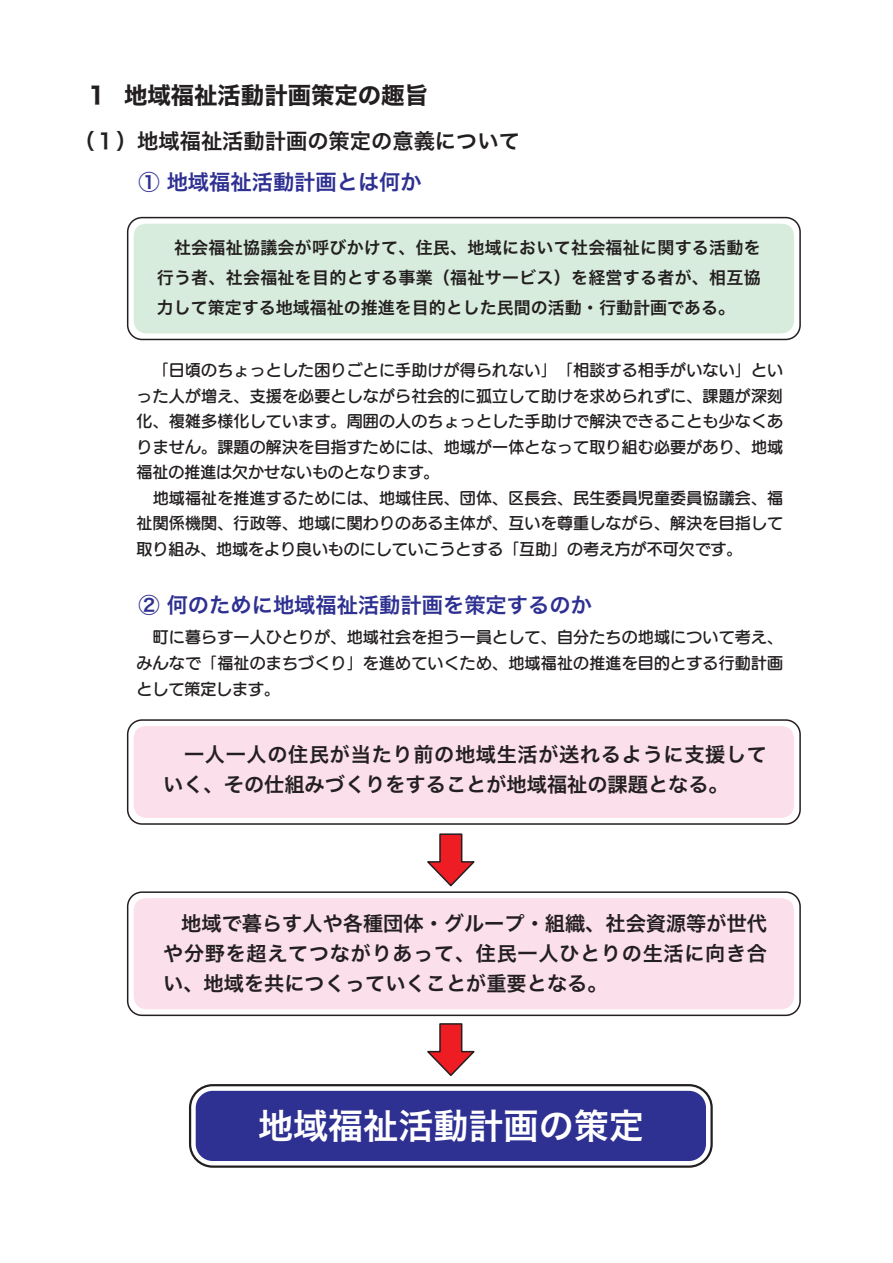
<style>
.page{position:relative;width:893px;height:1263px;background:#fff}
.page>*{position:absolute;margin:0;border:0;box-sizing:border-box;transform-origin:0 0}
.t1{font:35.1px "Hiragino Sans W6";color:#fff}
.t2{font:23.4px "Hiragino Sans W7";color:#231f20}
.t3{font:21.3px "Hiragino Sans W6";color:#2e3092}
.t4{font:21.3px "Hiragino Sans W6";color:#231f20}
.t5{font:20.25px/29.7px "Hiragino Sans W6";letter-spacing:.03em;color:#231f20}
.t6{font:16.95px/29.7px "Hiragino Sans W6";color:#231f20;text-align:justify}
.t7{font:15.9px/25.5px "UD Marugo Large Pr 6 N DB";letter-spacing:.015em;color:#231f20}
</style>
<div class="page">
<div style="left:134px;top:224px;width:660px;height:109px;background:#d8ecdd;border-radius:14px"></div>
<div style="left:127px;top:217px;width:674px;height:123px;border:2px solid #231f20;border-radius:14px"></div>
<div style="left:134px;top:726px;width:660px;height:92px;background:#fbdfeb;border-radius:14px"></div>
<div style="left:127px;top:719px;width:674px;height:106px;border:2px solid #231f20;border-radius:14px"></div>
<div style="left:134px;top:898px;width:660px;height:111px;background:#fbdfeb;border-radius:14px"></div>
<div style="left:127px;top:891px;width:674px;height:125px;border:2px solid #231f20;border-radius:14px"></div>
<svg style="left:427px;top:833px;width:48px;height:54px"></svg>
<div style="left:189px;top:1084px;width:524px;height:84px;border:14px solid #231f20;border-radius:17px"></div>
<div style="left:191px;top:1086px;width:519px;height:79px;border:9px solid #fff;border-radius:17px"></div>
<div style="left:196px;top:1091px;width:510px;height:70px;background:#2e3092;border-radius:17px"></div>
<svg style="left:427px;top:1023px;width:48px;height:53px"></svg>
<h2 class="t2" style="left:85px;top:77px;width:344px">１ 地域福祉活動計画策定の趣旨</h2>
<h3 class="t4" style="left:73px;top:121px;width:448px">（１）地域福祉活動計画の策定の意義について</h3>
<h3 class="t3" style="left:138px;top:163px;width:285px">① 地域福祉活動計画とは何か</h3>
<p class="t6" style="left:157px;top:232px;width:605px">　社会福祉協議会が呼びかけて、住民、地域において社会福祉に関する活動を行う者、社会福祉を目的とする事業（福祉サービス）を経営する者が、相互協力して策定する地域福祉の推進を目的とした民間の活動・行動計画である。</p>
<p class="t7" style="left:137px;top:358px;width:648px">　「日頃のちょっとした困りごとに手助けが得られない」「相談する相手がいない」といった人が増え、支援を必要としながら社会的に孤立して助けを求められずに、課題が深刻化、複雑多様化しています。周囲の人のちょっとした手助けで解決できることも少なくありません。課題の解決を目指すためには、地域が一体となって取り組む必要があり、地域福祉の推進は欠かせないものとなります。<br>　地域福祉を推進するためには、地域住民、団体、区長会、民生委員児童委員協議会、福祉関係機関、行政等、地域に関わりのある主体が、互いを尊重しながら、解決を目指して取り組み、地域をより良いものにしていこうとする「互助」の考え方が不可欠です。</p>
<h3 class="t3" style="left:138px;top:586px;width:455px">② 何のために地域福祉活動計画を策定するのか</h3>
<p class="t7" style="left:137px;top:625px;width:648px;text-align:justify">　町に暮らす一人ひとりが、地域社会を担う一員として、自分たちの地域について考え、みんなで「福祉のまちづくり」を進めていくため、地域福祉の推進を目的とする行動計画として策定します。</p>
<p class="t5" style="left:163px;top:739px;width:605px">　一人一人の住民が当たり前の地域生活が送れるように支援していく、その仕組みづくりをすることが地域福祉の課題となる。</p>
<p class="t5" style="left:163px;top:908px;width:605px;text-align:justify;text-indent:18px">地域で暮らす人や各種団体・グループ・組織、社会資源等が世代や分野を超えてつながりあって、住民一人ひとりの生活に向き合い、地域を共につくっていくことが重要となる。</p>
<h1 class="t1" style="left:258px;top:1094px;width:387px">地域福祉活動計画の策定</h1>
</div>
